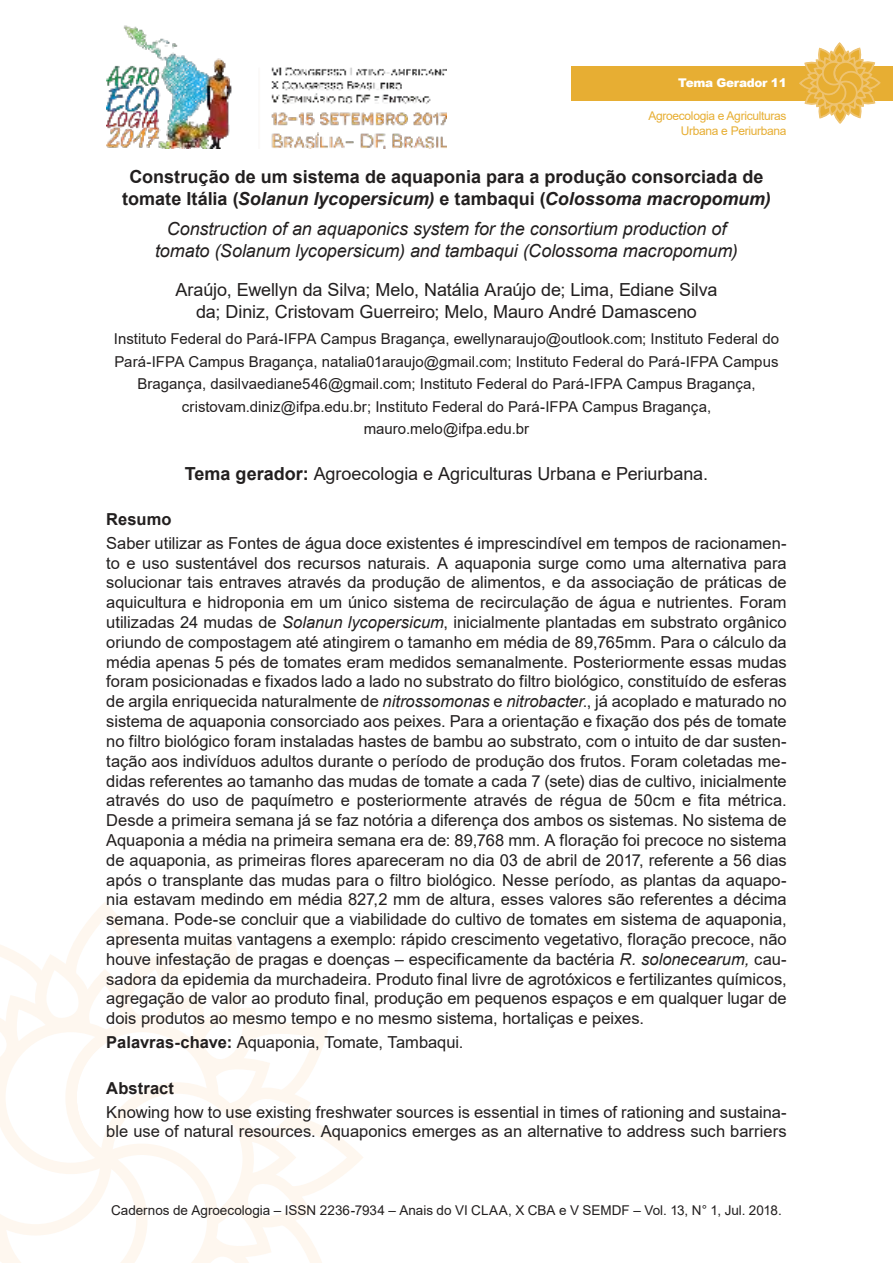
<style>
.page{position:relative;width:893px;height:1263px;background:#fff}
.page>*{position:absolute;margin:0;border:0;box-sizing:border-box;transform-origin:0 0}
.t1{font:18px/21.6px "Arial";letter-spacing:-.005em;color:#221f1f;text-align:center}
.t2{font:700 18px/21.6px "Arial";color:#221f1f;text-align:center}
.t3{font:italic 18px/21.6px "Arial";letter-spacing:-.005em;color:#221f1f;text-align:center}
.t4{font:16.5px/19.8px "Arial";color:#221f1f;text-align:justify}
.t5{font:700 16.5px "Arial";letter-spacing:.005em;color:#221f1f}
.t6{font:15px/22.5px "Arial";color:#221f1f;text-align:center}
.t7{font:13.5px "Arial";color:#221f1f}
.t8{font:12px/14.4px "Arial";letter-spacing:-.025em;color:#e7ae33;text-align:right}
.t9{font:900 12px "Arial";letter-spacing:-.025em;color:#fff}
.s1{font-style:italic}
.s2{font-weight:700}
</style>
<div class="page">
<img style="left:106px;top:25px;width:340px;height:124px">
<svg style="left:0;top:910px;width:363px;height:353px"></svg>
<div style="left:571px;top:66px;width:322px;height:34px;background:#e7ae33"></div>
<svg style="left:798px;top:43px;width:83px;height:81px"></svg>
<p class="t9" style="left:678px;top:76px;width:110px">Tema Gerador 11</p>
<p class="t8" style="left:648px;top:110px;width:140px">Agroecologia e Agriculturas<br>Urbana e Periurbana</p>
<p class="t2" style="left:122px;top:168px;width:650px">Construção de um sistema de aquaponia para a produção consorciada de tomate Itália (<span class="s1">Solanun lycopersicum)</span> e tambaqui (<span class="s1">Colossoma macropomum)</span></p>
<p class="t3" style="left:155px;top:219px;width:584px">Construction of an aquaponics system for the consortium production of tomato (Solanum lycopersicum) and tambaqui (Colossoma macropomum)</p>
<p class="t1" style="left:175px;top:281px;width:544px">Araújo, Ewellyn da Silva; Melo, Natália Araújo de; Lima, Ediane Silva da; Diniz, Cristovam Guerreiro; Melo, Mauro André Damasceno</p>
<p class="t6" style="left:114px;top:329px;width:667px">Instituto Federal do Pará-IFPA Campus Bragança, ewellynaraujo@outlook.com; Instituto Federal do Pará-IFPA Campus Bragança, natalia01araujo@gmail.com; Instituto Federal do Pará-IFPA Campus Bragança, dasilvaediane546@gmail.com; Instituto Federal do Pará-IFPA Campus Bragança, cristovam.diniz@ifpa.edu.br; Instituto Federal do Pará-IFPA Campus Bragança, mauro.melo@ifpa.edu.br</p>
<p class="t1" style="left:185px;top:464px;width:525px"><span class="s2">Tema gerador:</span> Agroecologia e Agriculturas Urbana e Periurbana.</p>
<p class="t5" style="left:106px;top:513px;width:67px">Resumo</p>
<p class="t4" style="left:106px;top:535px;width:682px">Saber utilizar as Fontes de água doce existentes é imprescindível em tempos de racionamen&shy;to e uso sustentável dos recursos naturais. A aquaponia surge como uma alternativa para solucionar tais entraves através da produção de alimentos, e da associação de práticas de aquicultura e hidroponia em um único sistema de recirculação de água e nutrientes. Foram utilizadas 24 mudas de <span class="s1">Solanun lycopersicum</span>, inicialmente plantadas em substrato orgânico oriundo de compostagem até atingirem o tamanho em média de 89,765mm. Para o cálculo da média apenas 5 pés de tomates eram medidos semanalmente. Posteriormente essas mudas foram posicionadas e fixados lado a lado no substrato do filtro biológico, constituído de esferas de argila enriquecida naturalmente de <span class="s1">nitrossomonas</span> e <span class="s1">nitrobacter</span>., já acoplado e maturado no sistema de aquaponia consorciado aos peixes. Para a orientação e fixação dos pés de tomate no filtro biológico foram instaladas hastes de bambu ao substrato, com o intuito de dar susten&shy;tação aos indivíduos adultos durante o período de produção dos frutos. Foram coletadas me&shy;didas referentes ao tamanho das mudas de tomate a cada 7 (sete) dias de cultivo, inicialmente através do uso de paquímetro e posteriormente através de régua de 50cm e fita métrica.<br>Desde a primeira semana já se faz notória a diferença dos ambos os sistemas. No sistema de Aquaponia a média na primeira semana era de: 89,768 mm. A floração foi precoce no sistema de aquaponia, as primeiras flores apareceram no dia 03 de abril de 2017, referente a 56 dias após o transplante das mudas para o filtro biológico. Nesse período, as plantas da aquapo&shy;nia estavam medindo em média 827,2 mm de altura, esses valores são referentes a décima semana. Pode-se concluir que a viabilidade do cultivo de tomates em sistema de aquaponia, apresenta muitas vantagens a exemplo: rápido crescimento vegetativo, floração precoce, não houve infestação de pragas e doenças – especificamente da bactéria <span class="s1">R. solonecearum,</span> cau&shy;sadora da epidemia da murchadeira. Produto final livre de agrotóxicos e fertilizantes químicos, agregação de valor ao produto final, produção em pequenos espaços e em qualquer lugar de dois produtos ao mesmo tempo e no mesmo sistema, hortaliças e peixes.</p>
<p class="t4" style="left:106px;top:1034px;width:359px"><span class="s2">Palavras-chave:</span> Aquaponia, Tomate, Tambaqui.</p>
<p class="t5" style="left:106px;top:1081px;width:69px">Abstract</p>
<p class="t4" style="left:106px;top:1103px;width:682px">Knowing how to use existing freshwater sources is essential in times of rationing and sustaina&shy;ble use of natural resources. Aquaponics emerges as an alternative to address such barriers</p>
<p class="t7" style="left:111px;top:1205px;width:672px">Cadernos de Agroecologia – ISSN 2236-7934 – Anais do VI CLAA, X CBA e V SEMDF – Vol. 13, N° 1, Jul. 2018.</p>
</div>
